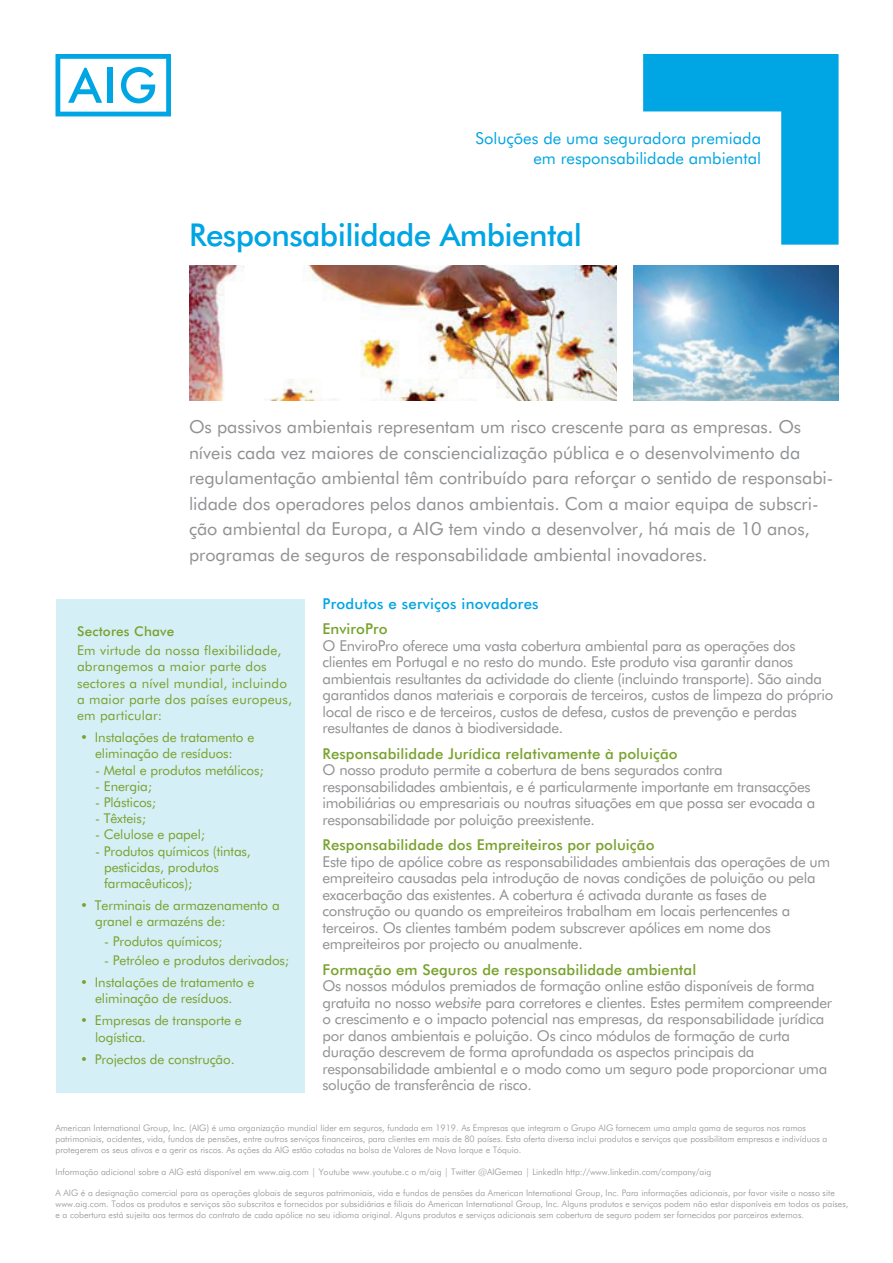
<style>
.page{position:relative;width:893px;height:1263px;background:#fff}
.page>*{position:absolute;margin:0;border:0;box-sizing:border-box;transform-origin:0 0}
.t1{font:500 31.5px "AIG Futura";letter-spacing:-.02em;color:#00a5e3}
.t2{font:18px/25.5px "AIG Futura";letter-spacing:-.005em;color:#8f9194}
.t3{font:16.5px/19.8px "AIG Futura";color:#00a5e3;text-align:right}
.t4{font:15px/16.5px "AIG Futura";letter-spacing:-.02em;color:#8f9194}
.t5{font:500 15px "AIG Futura";letter-spacing:.005em;color:#78a22d}
.t6{font:500 15px "AIG Futura";letter-spacing:.015em;color:#00a5e3}
.t7{font:13.5px/16.2px "AIG Futura";letter-spacing:-.01em;color:#78a22d}
.t8{font:13.5px/16.2px "AIG Futura";letter-spacing:.015em;color:#78a22d}
.t9{font:500 13.5px "AIG Futura";letter-spacing:.015em;color:#78a22d}
.t10{font:300 9px/10.8px "AIG Futura";color:#8f9194}
.s1{font-style:italic}
</style>
<div class="page">
<svg style="left:56px;top:54px;width:115px;height:62px"></svg>
<svg style="left:643px;top:54px;width:196px;height:191px"></svg>
<img style="left:189px;top:266px;width:428px;height:134px">
<img style="left:633px;top:266px;width:205px;height:134px">
<div style="left:55px;top:599px;width:249px;height:494px;background:#d5eff6"></div>
<p class="t3" style="left:476px;top:128px;width:287px">Soluções de uma seguradora premiada em responsabilidade ambiental</p>
<h1 class="t1" style="left:189px;top:216px;width:395px">Responsabilidade Ambiental</h1>
<p class="t2" style="left:189px;top:414px;width:646px">Os passivos ambientais representam um risco crescente para as empresas. Os níveis cada vez maiores de consciencialização pública e o desenvolvimento da regulamentação ambiental têm contribuído para reforçar o sentido de responsabi&shy;lidade dos operadores pelos danos ambientais. Com a maior equipa de subscri&shy;ção ambiental da Europa, a AIG tem vindo a desenvolver, há mais de 10 anos, programas de seguros de responsabilidade ambiental inovadores.</p>
<p class="t6" style="left:323px;top:594px;width:218px">Produtos e serviços inovadores</p>
<p class="t5" style="left:323px;top:620px;width:67px">EnviroPro</p>
<p class="t4" style="left:323px;top:637px;width:512px">O EnviroPro oferece uma vasta cobertura ambiental para as operações dos clientes em Portugal e no resto do mundo. Este produto visa garantir danos ambientais resultantes da actividade do cliente (incluindo transporte). São ainda garantidos danos materiais e corporais de terceiros, custos de limpeza do próprio local de risco e de terceiros, custos de defesa, custos de prevenção e perdas resultantes de danos à biodiversidade.</p>
<p class="t5" style="left:323px;top:744px;width:357px">Responsabilidade Jurídica relativamente à poluição</p>
<p class="t4" style="left:323px;top:762px;width:494px">O nosso produto permite a cobertura de bens segurados contra responsabilidades ambientais, e é particularmente importante em transacções imobiliárias ou empresariais ou noutras situações em que possa ser evocada a responsabilidade por poluição preexistente.</p>
<p class="t5" style="left:323px;top:836px;width:333px">Responsabilidade dos Empreiteiros por poluição</p>
<p class="t4" style="left:323px;top:853px;width:509px">Este tipo de apólice cobre as responsabilidades ambientais das operações de um empreiteiro causadas pela introdução de novas condições de poluição ou pela exacerbação das existentes. A cobertura é activada durante as fases de construção ou quando os empreiteiros trabalham em locais pertencentes a terceiros. Os clientes também podem subscrever apólices em nome dos empreiteiros por projecto ou anualmente.</p>
<p class="t5" style="left:323px;top:960px;width:375px">Formação em Seguros de responsabilidade ambiental</p>
<p class="t4" style="left:323px;top:978px;width:511px">Os nossos módulos premiados de formação online estão disponíveis de forma gratuita no nosso <span class="s1">website</span> para corretores e clientes. Estes permitem compreender o crescimento e o impacto potencial nas empresas, da responsabilidade jurídica por danos ambientais e poluição. Os cinco módulos de formação de curta duração descrevem de forma aprofundada os aspectos principais da responsabilidade ambiental e o modo como um seguro pode proporcionar uma solução de transferência de risco.</p>
<p class="t9" style="left:77px;top:623px;width:99px">Sectores Chave</p>
<p class="t8" style="left:77px;top:642px;width:216px">Em virtude da nossa flexibilidade, abrangemos a maior parte dos sectores a nível mundial, incluindo a maior parte dos países europeus, em particular:</p>
<p class="t7" style="left:80px;top:729px;width:176px;text-align:center">• Instalações de tratamento e eliminação de resíduos:</p>
<p class="t7" style="left:95px;top:761px;width:170px">- Metal e produtos metálicos;</p>
<p class="t7" style="left:95px;top:778px;width:59px">- Energia;</p>
<p class="t7" style="left:95px;top:794px;width:63px">- Plásticos;</p>
<p class="t7" style="left:95px;top:810px;width:52px">- Têxteis;</p>
<p class="t7" style="left:95px;top:826px;width:112px">- Celulose e papel;</p>
<p class="t7" style="left:104px;top:842px;width:148px;text-indent:-9px">- Produtos químicos (tintas, pesticidas, produtos farmacêuticos);</p>
<p class="t7" style="left:95px;top:897px;width:186px;text-indent:-15px">• Terminais de armazenamento a granel e armazéns de:</p>
<p class="t7" style="left:104px;top:932px;width:120px">- Produtos químicos;</p>
<p class="t7" style="left:104px;top:952px;width:187px">- Petróleo e produtos derivados;</p>
<p class="t7" style="left:80px;top:974px;width:176px;text-align:center">• Instalações de tratamento e eliminação de resíduos.</p>
<p class="t7" style="left:95px;top:1012px;width:148px;text-indent:-15px">• Empresas de transporte e logística.</p>
<p class="t7" style="left:80px;top:1051px;width:156px">• Projectos de construção.</p>
<p class="t10" style="left:55px;top:1123px;width:773px">American International Group, Inc. (AIG) é uma organização mundial líder em seguros, fundada em 1919. As Empresas que integram o Grupo AIG fornecem uma ampla gama de seguros nos ramos patrimoniais, acidentes, vida, fundos de pensões, entre outros serviços financeiros, para clientes em mais de 80 países. Esta oferta diversa inclui produtos e serviços que possibilitam empresas e indivíduos a protegerem os seus ativos e a gerir os riscos. As ações da AIG estão cotadas na bolsa de Valores de Nova Iorque e Tóquio.</p>
<p class="t10" style="left:55px;top:1166px;width:657px">Informação adicional sobre a AIG está disponível em www.aig.com | Youtube www.youtube.c o m/aig | Twitter @AIGemea | LinkedIn http://www.linkedin.com/company/aig</p>
<p class="t10" style="left:55px;top:1187px;width:794px">A AIG é a designação comercial para as operações globais de seguros patrimoniais, vida e fundos de pensões da American International Group, Inc. Para informações adicionais, por favor visite o nosso site www.aig.com. Todos os produtos e serviços são subscritos e fornecidos por subsidiárias e filiais do American International Group, Inc. Alguns produtos e serviços podem não estar disponíveis em todos os países, e a cobertura está sujeita aos termos do contrato de cada apólice no seu idioma original. Alguns produtos e serviços adicionais sem cobertura de seguro podem ser fornecidos por parceiros externos.</p>
</div>
